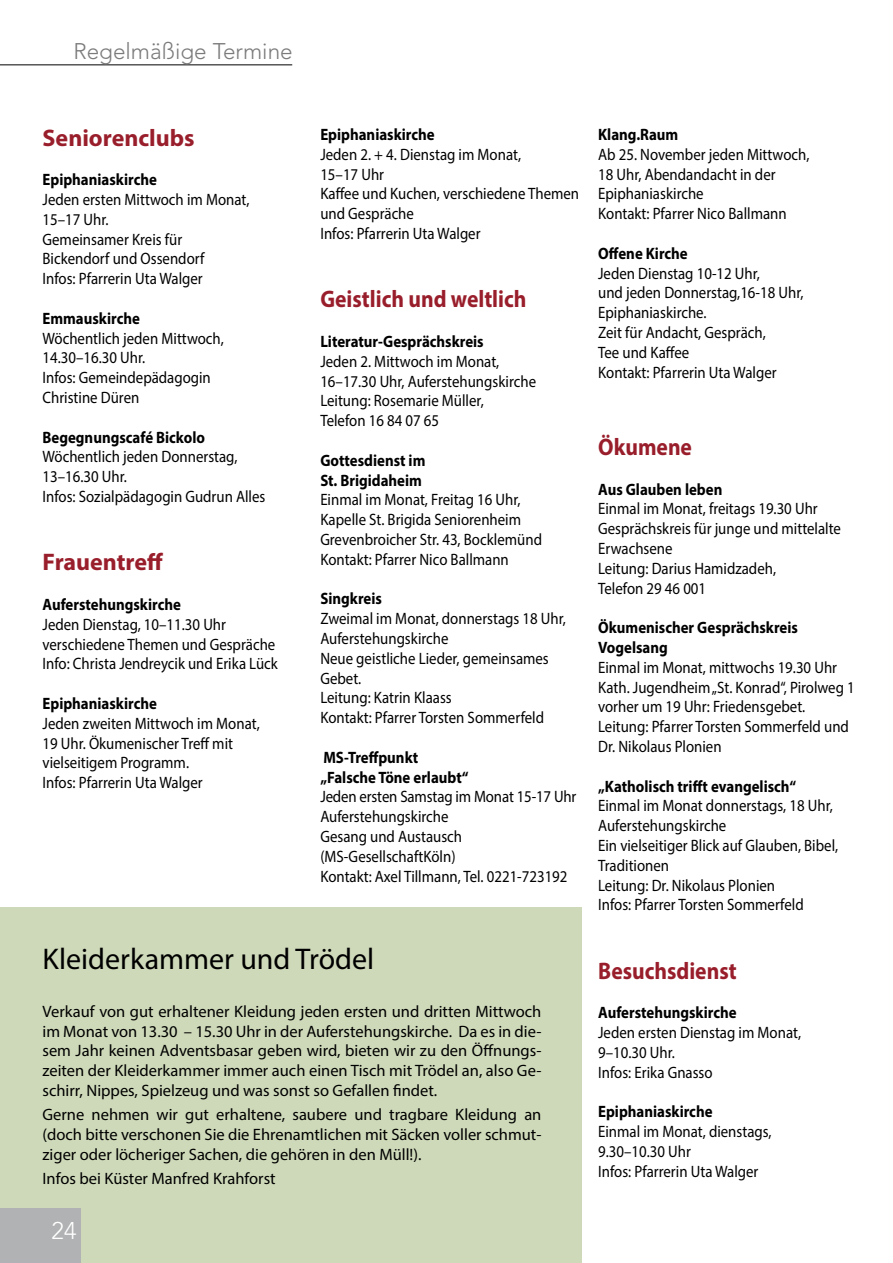
<style>
.page{position:relative;width:893px;height:1263px;background:#fff}
.page>*{position:absolute;margin:0;border:0;box-sizing:border-box;transform-origin:0 0}
.t1{font:30px "Myriad Pro";color:#000}
.t2{font:700 24px "Myriad Pro";color:#991e2b;scale:.9 1}
.t3{font:700 24px "Myriad Pro";color:#991e2b}
.t4{font:300 24px "Avenir LTCE";color:#fff}
.t5{font:300 22.5px "Avenir LTCE";color:#7a7b7a}
.t6{font:16.5px/19.8px "Myriad Pro";color:#000;scale:.9 1}
.t7{font:16.5px/19.8px "Myriad Pro";color:#000;text-align:justify}
.t8{font:700 16.5px/19.8px "Myriad Pro";color:#000;scale:.9 1}
</style>
<div class="page">
<div style="left:0;top:908px;width:581px;height:355px;background:#ced9b9"></div>
<div style="left:0;top:1209px;width:81px;height:54px;background:#b1b2b3"></div>
<hr style="left:0;top:65px;width:292px;height:1px;background:#000">
<h3 class="t5" style="left:73px;top:38px;width:221px">Regelmäßige Termine</h3>
<h2 class="t3" style="left:43px;top:122px;width:154px">Seniorenclubs</h2>
<p class="t8" style="left:43px;top:169px;width:129px">Epiphaniaskirche</p>
<p class="t6" style="left:43px;top:189px;width:231px">Jeden ersten Mittwoch im Monat,<br>15–17 Uhr.<br>Gemeinsamer Kreis für<br>Bickendorf und Ossendorf<br>Infos: Pfarrerin Uta Walger</p>
<p class="t8" style="left:43px;top:308px;width:110px">Emmauskirche</p>
<p class="t6" style="left:43px;top:328px;width:203px">Wöchentlich jeden Mittwoch,<br>14.30–16.30 Uhr.<br>Infos: Gemeindepädagogin<br>Christine Düren</p>
<p class="t8" style="left:43px;top:427px;width:182px">Begegnungscafé Bickolo</p>
<p class="t6" style="left:43px;top:447px;width:249px">Wöchentlich jeden Donnerstag,<br>13–16.30 Uhr.<br>Infos: Sozialpädagogin Gudrun Alles</p>
<h2 class="t3" style="left:43px;top:547px;width:122px">Frauentreff</h2>
<p class="t8" style="left:43px;top:594px;width:155px">Auferstehungskirche</p>
<p class="t6" style="left:43px;top:614px;width:263px">Jeden Dienstag, 10–11.30 Uhr verschiedene Themen und Gespräche<br>Info: Christa Jendreycik und Erika Lück</p>
<p class="t8" style="left:43px;top:693px;width:129px">Epiphaniaskirche</p>
<p class="t6" style="left:43px;top:713px;width:243px">Jeden zweiten Mittwoch im Monat,<br>19 Uhr. Ökumenischer Treff mit vielseitigem Programm.<br>Infos: Pfarrerin Uta Walger</p>
<p class="t8" style="left:320px;top:124px;width:129px">Epiphaniaskirche</p>
<p class="t6" style="left:320px;top:144px;width:289px">Jeden 2. + 4. Dienstag im Monat,<br>15–17 Uhr<br>Kaffee und Kuchen, verschiedene Themen und Gespräche<br>Infos: Pfarrerin Uta Walger</p>
<h2 class="t2" style="left:320px;top:284px;width:231px">Geistlich und weltlich</h2>
<p class="t8" style="left:320px;top:331px;width:183px">Literatur-Gesprächskreis</p>
<p class="t6" style="left:320px;top:351px;width:241px">Jeden 2. Mittwoch im Monat,<br>16–17.30 Uhr, Auferstehungskirche<br>Leitung: Rosemarie Müller,<br>Telefon 16 84 07 65</p>
<p class="t8" style="left:320px;top:450px;width:118px">Gottesdienst im<br>St. Brigidaheim</p>
<p class="t6" style="left:320px;top:490px;width:248px">Einmal im Monat, Freitag 16 Uhr, Kapelle St. Brigida Seniorenheim Grevenbroicher Str. 43, Bocklemünd Kontakt: Pfarrer Nico Ballmann</p>
<p class="t8" style="left:320px;top:588px;width:70px">Singkreis</p>
<p class="t6" style="left:320px;top:608px;width:274px">Zweimal im Monat, donnerstags 18 Uhr,<br>Auferstehungskirche<br>Neue geistliche Lieder, gemeinsames<br>Gebet.<br>Leitung: Katrin Klaass<br>Kontakt: Pfarrer Torsten Sommerfeld</p>
<p class="t8" style="left:320px;top:747px;width:166px">MS-Treffpunkt „Falsche Töne erlaubt“</p>
<p class="t6" style="left:320px;top:787px;width:286px">Jeden ersten Samstag im Monat 15-17 Uhr<br>Auferstehungskirche<br>Gesang und Austausch (MS-GesellschaftKöln)<br>Kontakt: Axel Tillmann, Tel. 0221-723192</p>
<h1 class="t1" style="left:43px;top:940px;width:333px">Kleiderkammer und Trödel</h1>
<p class="t7" style="left:43px;top:1001px;width:500px">Verkauf von gut erhaltener Kleidung jeden ersten und dritten Mittwoch im Monat von 13.30 – 15.30 Uhr in der Auferstehungskirche. Da es in die&shy;sem Jahr keinen Adventsbasar geben wird, bieten wir zu den Öffnungs&shy;zeiten der Kleiderkammer immer auch einen Tisch mit Trödel an, also Ge&shy;schirr, Nippes, Spielzeug und was sonst so Gefallen findet.</p>
<p class="t7" style="left:43px;top:1104px;width:500px">Gerne nehmen wir gut erhaltene, saubere und tragbare Kleidung an (doch bitte verschonen Sie die Ehrenamtlichen mit Säcken voller schmut&shy;ziger oder löcheriger Sachen, die gehören in den Müll!).</p>
<p class="t7" style="left:43px;top:1168px;width:235px">Infos bei Küster Manfred Krahforst</p>
<h2 class="t4" style="left:52px;top:1216px;width:26px">24</h2>
<p class="t8" style="left:598px;top:124px;width:91px">Klang.Raum</p>
<p class="t6" style="left:598px;top:144px;width:236px">Ab 25. November jeden Mittwoch,<br>18 Uhr, Abendandacht in der<br>Epiphaniaskirche<br>Kontakt: Pfarrer Nico Ballmann</p>
<p class="t8" style="left:598px;top:243px;width:101px">Offene Kirche</p>
<p class="t6" style="left:598px;top:263px;width:230px">Jeden Dienstag 10-12 Uhr,<br>und jeden Donnerstag,16-18 Uhr,<br>Epiphaniaskirche.<br>Zeit für Andacht, Gespräch,<br>Tee und Kaffee<br>Kontakt: Pfarrerin Uta Walger</p>
<h2 class="t2" style="left:598px;top:431px;width:106px">Ökumene</h2>
<p class="t8" style="left:598px;top:479px;width:140px">Aus Glauben leben</p>
<p class="t6" style="left:598px;top:499px;width:271px">Einmal im Monat, freitags 19.30 Uhr<br>Gesprächskreis für junge und mittelalte<br>Erwachsene<br>Leitung: Darius Hamidzadeh,<br>Telefon 29 46 001</p>
<p class="t8" style="left:598px;top:617px;width:223px">Ökumenischer Gesprächskreis<br>Vogelsang</p>
<p class="t6" style="left:598px;top:657px;width:287px">Einmal im Monat, mittwochs 19.30 Uhr Kath. Jugendheim „St. Konrad“, Pirolweg 1 vorher um 19 Uhr: Friedensgebet.<br>Leitung: Pfarrer Torsten Sommerfeld und Dr. Nikolaus Plonien</p>
<p class="t8" style="left:598px;top:776px;width:222px">„Katholisch trifft evangelisch“</p>
<p class="t6" style="left:598px;top:796px;width:268px">Einmal im Monat donnerstags, 18 Uhr,<br>Auferstehungskirche<br>Ein vielseitiger Blick auf Glauben, Bibel,<br>Traditionen<br>Leitung: Dr. Nikolaus Plonien<br>Infos: Pfarrer Torsten Sommerfeld</p>
<h2 class="t2" style="left:598px;top:955px;width:155px">Besuchsdienst</h2>
<p class="t8" style="left:598px;top:1002px;width:155px">Auferstehungskirche</p>
<p class="t6" style="left:598px;top:1022px;width:227px">Jeden ersten Dienstag im Monat,<br>9–10.30 Uhr.<br>Infos: Erika Gnasso</p>
<p class="t8" style="left:598px;top:1101px;width:129px">Epiphaniaskirche</p>
<p class="t6" style="left:598px;top:1121px;width:194px">Einmal im Monat, dienstags,<br>9.30–10.30 Uhr<br>Infos: Pfarrerin Uta Walger</p>
</div>
